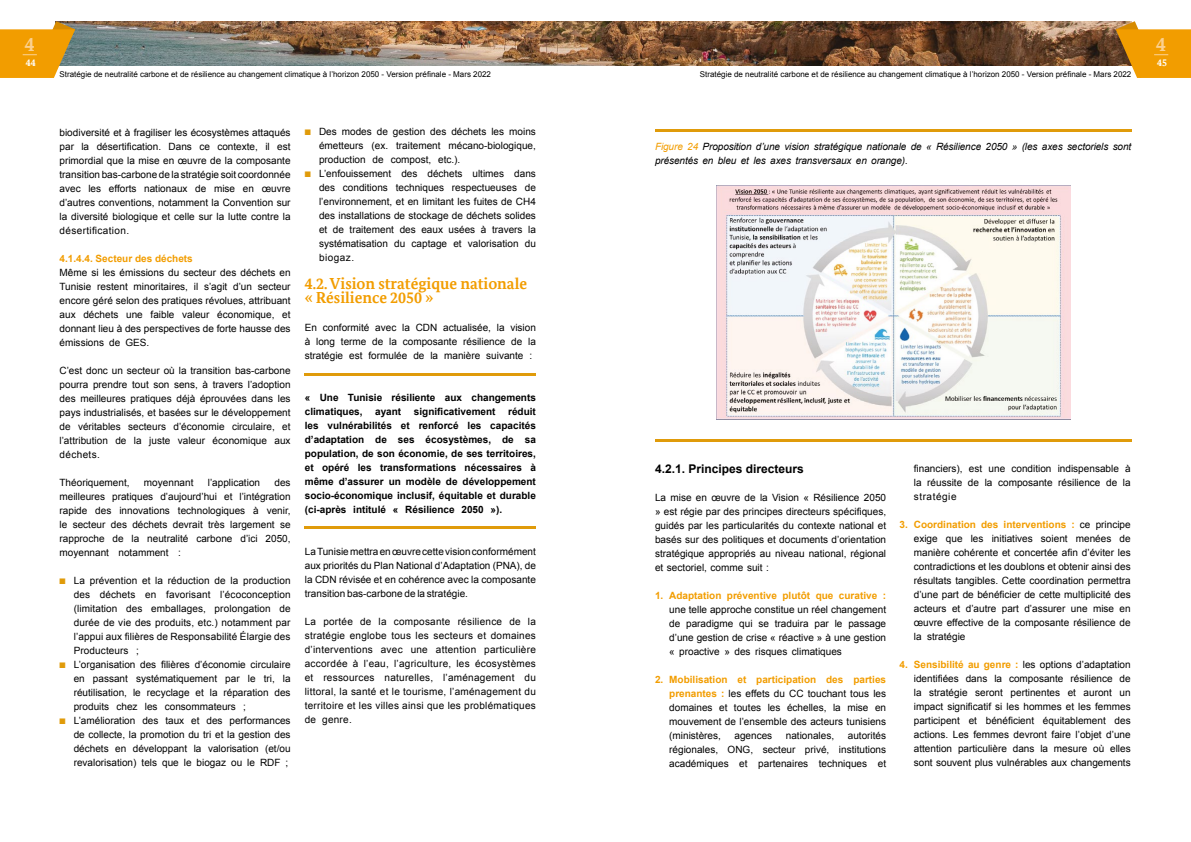
<style>
.page{position:relative;width:1191px;height:842px;background:#fff}
.page>*{position:absolute;margin:0;border:0;box-sizing:border-box;transform-origin:0 0}
.t1{font:700 20px "Bundes Serif Office T";color:#fbd08f}
.t2{font:700 16px/14px "Bundes Serif Office T";color:#f29d00}
.t3{font:700 12px "Arial";color:#000}
.t4{font:10px/14px "Arial";color:#000;text-align:justify}
.t5{font:700 10px/14px "Arial";color:#000}
.t6{font:italic 10px/14px "Arial";letter-spacing:-.01em;color:#000}
.t7{font:700 10px "Arial";color:#f29d00}
.t8{font:700 10px "Bundes Serif Office T";color:#fff}
.t9{font:8px "Arial";color:#000}
.s1{color:#e09b0a}
.s2{color:#f29d00}
.s3{font-weight:700;color:#f29d00}
</style>
<div class="page">
<img style="left:75px;top:22px;width:520px;height:44px">
<img style="left:595px;top:22px;width:520px;height:44px">
<svg style="left:0;top:21px;width:75px;height:57px"></svg>
<svg style="left:1115px;top:21px;width:76px;height:57px"></svg>
<hr style="left:305px;top:373px;width:231px;height:3px;background:#e09b0a">
<hr style="left:305px;top:526px;width:231px;height:3px;background:#e09b0a">
<hr style="left:655px;top:129px;width:476px;height:3px;background:#e09b0a">
<hr style="left:655px;top:439px;width:476px;height:3px;background:#e09b0a">
<img style="left:716px;top:185px;width:354px;height:235px">
<h1 class="t1" style="left:25px;top:32px;width:11px">4</h1>
<h1 class="t1" style="left:1156px;top:32px;width:11px">4</h1>
<p class="t9" style="left:60px;top:69px;width:433px">Stratégie de neutralité carbone et de résilience au changement climatique à l’horizon 2050 - Version préfinale - Mars 2022</p>
<p class="t9" style="left:700px;top:69px;width:433px">Stratégie de neutralité carbone et de résilience au changement climatique à l’horizon 2050 - Version préfinale - Mars 2022</p>
<p class="t8" style="left:26px;top:57px;width:11px">44</p>
<p class="t8" style="left:1157px;top:57px;width:11px">45</p>
<p class="t4" style="left:60px;top:126px;width:233px">biodiversité et à fragiliser les écosystèmes attaqués par la désertification. Dans ce contexte, il est primordial que la mise en œuvre de la composante transition bas-carbone de la stratégie soit coordonnée avec les efforts nationaux de mise en œuvre d’autres conventions, notamment la Convention sur la diversité biologique et celle sur la lutte contre la désertification.</p>
<p class="t7" style="left:60px;top:252px;width:135px">4.1.4.4. Secteur des déchets</p>
<p class="t4" style="left:60px;top:266px;width:233px">Même si les émissions du secteur des déchets en Tunisie restent minoritaires, il s’agit d’un secteur encore géré selon des pratiques révolues, attribuant aux déchets une faible valeur économique, et donnant lieu à des perspectives de forte hausse des émissions de GES.</p>
<p class="t4" style="left:60px;top:364px;width:233px">C’est donc un secteur où la transition bas-carbone pourra prendre tout son sens, à travers l’adoption des meilleures pratiques déjà éprouvées dans les pays industrialisés, et basées sur le développement de véritables secteurs d’économie circulaire, et l’attribution de la juste valeur économique aux déchets.</p>
<p class="t4" style="left:60px;top:476px;width:72px">Théoriquement,</p>
<p class="t4" style="left:144px;top:476px;width:51px">moyennant</p>
<p class="t4" style="left:208px;top:476px;width:54px">l’application</p>
<p class="t4" style="left:60px;top:476px;width:233px;text-indent:215px">des meilleures pratiques d’aujourd’hui et l’intégration rapide des innovations technologiques à venir, le secteur des déchets devrait très largement se rapproche de la neutralité carbone d’ici 2050, moyennant notamment :</p>
<p class="t4" style="left:74px;top:574px;width:218px;text-indent:-14px"><span class="s1">■</span> La prévention et la réduction de la production des déchets en favorisant l’écoconception (limitation des emballages, prolongation de durée de vie des produits, etc.) notamment par l’appui aux filières de Responsabilité Élargie des Producteurs ;</p>
<p class="t4" style="left:74px;top:658px;width:218px;text-indent:-14px"><span class="s1">■</span> L’organisation des filières d’économie circulaire en passant systématiquement par le tri, la réutilisation, le recyclage et la réparation des produits chez les consommateurs ;</p>
<p class="t4" style="left:74px;top:714px;width:218px;text-indent:-14px"><span class="s1">■</span> L’amélioration des taux et des performances de collecte, la promotion du tri et la gestion des déchets en développant la valorisation (et/ou revalorisation) tels que le biogaz ou le RDF ;</p>
<p class="t4" style="left:319px;top:125px;width:218px;text-indent:-14px"><span class="s1">■</span> Des modes de gestion des déchets les moins émetteurs (ex. traitement mécano-biologique, production de compost, etc.).</p>
<p class="t4" style="left:319px;top:167px;width:218px;text-indent:-14px"><span class="s1">■</span> L’enfouissement des déchets ultimes dans des conditions techniques respectueuses de l’environnement, et en limitant les fuites de CH4 des installations de stockage de déchets solides et de traitement des eaux usées à travers la systématisation du captage et valorisation du biogaz.</p>
<h2 class="t2" style="left:305px;top:277px;width:224px">4.2. Vision stratégique nationale « Résilience 2050 »</h2>
<p class="t4" style="left:305px;top:321px;width:233px">En conformité avec la CDN actualisée, la vision à long terme de la composante résilience de la stratégie est formulée de la manière suivante :</p>
<p class="t5" style="left:305px;top:391px;width:233px">« Une Tunisie résiliente aux changements climatiques,</p>
<p class="t5" style="left:305px;top:405px;width:233px;text-align:justify;text-indent:203px">réduit les vulnérabilités et renforcé les capacités d’adaptation de ses écosystèmes, de sa population, de son économie, de ses territoires, et opéré les transformations nécessaires à même d’assurer un modèle de développement socio-économique inclusif, équitable et durable (ci-après intitulé « Résilience 2050 »).</p>
<p class="t4" style="left:305px;top:545px;width:233px">La Tunisie mettra en œuvre cette vision conformément aux priorités du Plan National d’Adaptation (PNA), de la CDN révisée et en cohérence avec la composante transition bas-carbone de la stratégie.</p>
<p class="t4" style="left:305px;top:615px;width:233px">La portée de la composante résilience de la stratégie englobe tous les secteurs et domaines d’interventions avec une attention particulière accordée à l’eau, l’agriculture, les écosystèmes et ressources naturelles, l’aménagement du littoral, la santé et le tourisme, l’aménagement du territoire et les villes ainsi que les problématiques de genre.</p>
<p class="t5" style="left:375px;top:405px;width:28px">ayant</p>
<p class="t5" style="left:414px;top:405px;width:83px">significativement</p>
<p class="t6" style="left:655px;top:140px;width:478px"><span class="s2">Figure 24</span> Proposition d’une vision stratégique nationale de « Résilience 2050 » (les axes sectoriels sont présentés en bleu et les axes transversaux en orange).</p>
<p class="t3" style="left:655px;top:461px;width:150px">4.2.1. Principes directeurs</p>
<p class="t4" style="left:655px;top:491px;width:233px">La mise en œuvre de la Vision « Résilience 2050 » est régie par des principes directeurs spécifiques, guidés par les particularités du contexte national et basés sur des politiques et documents d’orientation stratégique appropriés au niveau national, régional et sectoriel, comme suit :</p>
<p class="t7" style="left:655px;top:589px;width:233px">1. Adaptation préventive plutôt que curative :</p>
<p class="t4" style="left:669px;top:603px;width:218px">une telle approche constitue un réel changement de paradigme qui se traduira par le passage d’une gestion de crise « réactive » à une gestion « proactive » des risques climatiques</p>
<p class="t4" style="left:669px;top:673px;width:218px;text-indent:-14px"><span class="s3">2. Mobilisation et participation des parties prenantes :</span> les effets du CC touchant tous les domaines et toutes les échelles, la mise en mouvement de l’ensemble des acteurs tunisiens (ministères,</p>
<p class="t4" style="left:669px;top:729px;width:218px;text-indent:178px">autorités régionales, ONG, secteur privé, institutions académiques et partenaires techniques et</p>
<p class="t4" style="left:734px;top:729px;width:39px">agences</p>
<p class="t4" style="left:786px;top:729px;width:50px">nationales,</p>
<p class="t4" style="left:913px;top:461px;width:218px">financiers), est une condition indispensable à la réussite de la composante résilience de la stratégie</p>
<p class="t4" style="left:913px;top:517px;width:218px;text-indent:-14px"><span class="s3">3. Coordination des interventions :</span> ce principe exige que les initiatives soient menées de manière cohérente et concertée afin d’éviter les contradictions et les doublons et obtenir ainsi des résultats tangibles. Cette coordination permettra d’une part de bénéficier de cette multiplicité des acteurs et d’autre part d’assurer une mise en œuvre effective de la composante résilience de la stratégie</p>
<p class="t4" style="left:913px;top:657px;width:218px;text-indent:-14px"><span class="s3">4. Sensibilité au genre :</span> les options d’adaptation identifiées dans la composante résilience de la stratégie seront pertinentes et auront un impact significatif si les hommes et les femmes participent et bénéficient équitablement des actions. Les femmes devront faire l’objet d’une attention particulière dans la mesure où elles sont souvent plus vulnérables aux changements</p>
</div>
